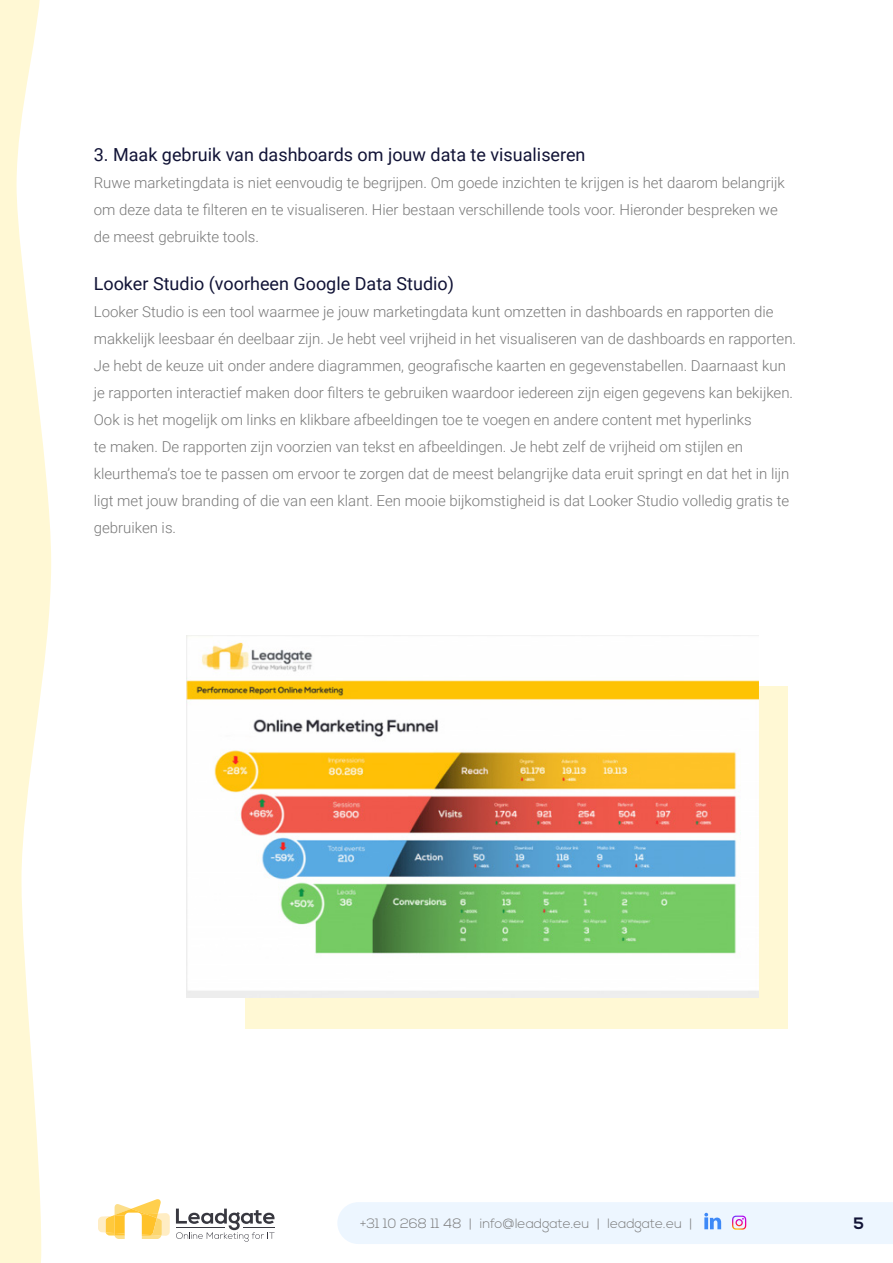
<style>
.page{position:relative;width:893px;height:1263px;background:#fff}
.page>*{position:absolute;margin:0;border:0;box-sizing:border-box;transform-origin:0 0}
.t1{font:18px "Roboto";color:#111336}
.t2{font:700 16.5px "Nexa";color:#111336}
.Bodytext{font:300 15px/27px "Roboto";color:#797979}
.t3{font:300 13.5px "Nexa";color:#797979}
</style>
<div class="page">
<svg style="left:0;top:0;width:51px;height:1263px;fill:#fff8d4"></svg>
<div style="left:337px;top:1202px;width:556px;height:42px;background:#edf6ff"></div>
<svg style="left:98px;top:1199px;width:72px;height:40px"></svg>
<svg style="left:176px;top:1208px;width:99px;height:34px"></svg>
<hr style="left:244px;top:1228px;width:31px;height:1px;background:#383840">
<hr style="left:176px;top:1228px;width:49px;height:1px;background:#383840">
<div style="left:246px;top:687px;width:542px;height:342px;background:#fff8d4"></div>
<img style="left:186px;top:636px;width:573px;height:361px">
<p class="t1" style="left:94px;top:142px;width:493px">3. Maak gebruik van dashboards om jouw data te visualiseren</p>
<p class="Bodytext" style="left:94px;top:168px;width:693px">Ruwe marketingdata is niet eenvoudig te begrijpen. Om goede inzichten te krijgen is het daarom belangrijk om deze data te filteren en te visualiseren. Hier bestaan verschillende tools voor. Hieronder bespreken we de meest gebruikte tools.</p>
<p class="t1" style="left:94px;top:271px;width:362px">Looker Studio (voorheen Google Data Studio)</p>
<p class="Bodytext" style="left:94px;top:298px;width:704px">Looker Studio is een tool waarmee je jouw marketingdata kunt omzetten in dashboards en rapporten die makkelijk leesbaar én deelbaar zijn. Je hebt veel vrijheid in het visualiseren van de dashboards en rapporten.<br>Je hebt de keuze uit onder andere diagrammen, geografische kaarten en gegevenstabellen. Daarnaast kun je rapporten interactief maken door filters te gebruiken waardoor iedereen zijn eigen gegevens kan bekijken.<br>Ook is het mogelijk om links en klikbare afbeeldingen toe te voegen en andere content met hyperlinks<br>te maken. De rapporten zijn voorzien van tekst en afbeeldingen. Je hebt zelf de vrijheid om stijlen en kleurthema’s toe te passen om ervoor te zorgen dat de meest belangrijke data eruit springt en dat het in lijn ligt met jouw branding of die van een klant. Een mooie bijkomstigheid is dat Looker Studio volledig gratis te gebruiken is.</p>
<p class="t3" style="left:360px;top:1215px;width:334px">+31 10 268 11 48 | info@leadgate.eu | leadgate.eu |</p>
<p class="t2" style="left:853px;top:1214px;width:12px">5</p>
</div>
